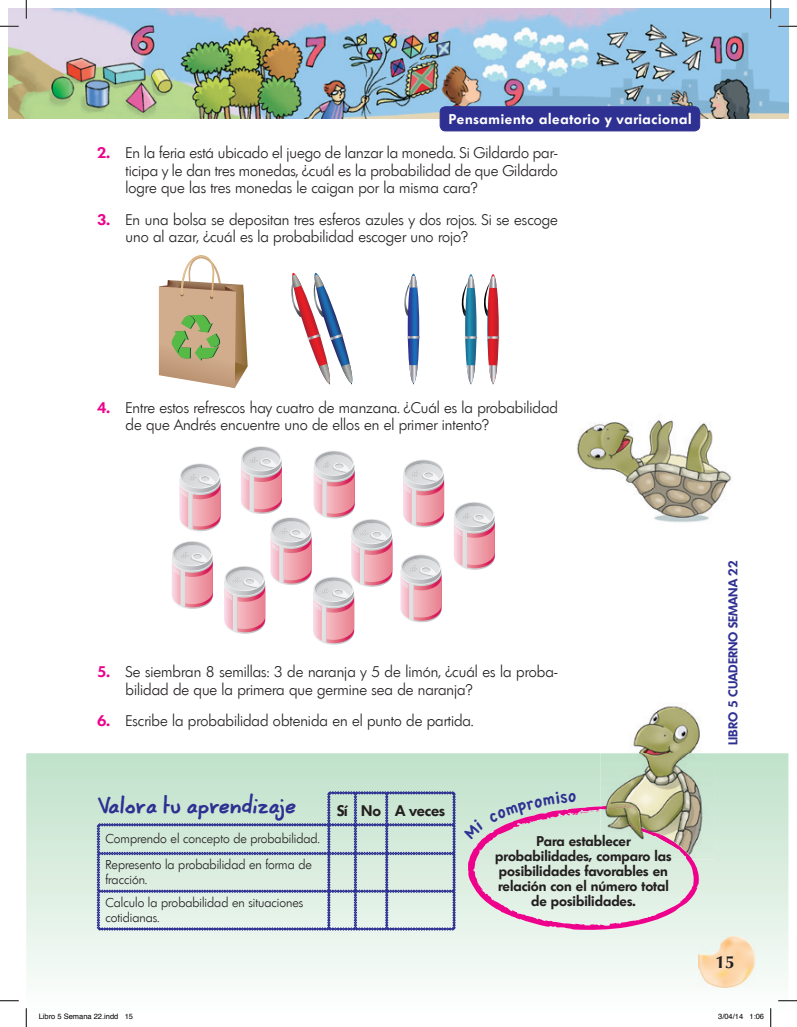
<style>
.page{position:relative;width:797px;height:1027px;background:#fff}
.page>*{position:absolute;margin:0;border:0;box-sizing:border-box;transform-origin:0 0}
.t1{font:17.5px "Coert Schrift Dik";color:#2e3092}
.t2{font:700 17.5px "Optima";color:#231f20}
.t3{font:300 15px/17.5px "Limerick";color:#231f20}
.t4{font:600 15px "Limerick";color:#231f20}
.t5{font:600 13.75px/15px "Limerick";color:#231f20;text-align:center}
.t6{font:600 13.75px "Limerick";letter-spacing:.05em;color:#fff}
.t7{font:300 12.5px/25.8px "Limerick";color:#231f20}
.t8{font:600 12.5px "Limerick";color:#2e3092}
.t9{font:7.5px "Helvetica";color:#000}
.s1{font-weight:600;color:#ed028c}
</style>
<div class="page">
<img style="left:9px;top:9px;width:779px;height:109px">
<svg style="left:26px;top:753px;width:762px;height:265px"></svg>
<img style="left:698px;top:935px;width:57px;height:52px">
<img style="left:600px;top:706px;width:115px;height:153px">
<svg style="left:403px;top:459px;width:41px;height:68px;background:#e3bec6"></svg>
<svg style="left:454px;top:502px;width:41px;height:68px;background:#e3bec6"></svg>
<svg style="left:172px;top:446px;width:220px;height:199px"></svg>
<svg style="left:400px;top:554px;width:41px;height:68px;background:#e4bfc7"></svg>
<svg style="left:461px;top:274px;width:38px;height:110px"></svg>
<svg style="left:404px;top:274px;width:16px;height:110px"></svg>
<svg style="left:291px;top:273px;width:62px;height:112px"></svg>
<svg style="left:159px;top:255px;width:89px;height:133px"></svg>
<img style="left:577px;top:420px;width:155px;height:103px">
<div style="left:440px;top:107px;width:259px;height:24px;background:#2e3092;border-radius:5px"></div>
<div style="left:440px;top:106px;width:260px;height:25px;border:1px solid #2e3092;border-radius:5px"></div>
<svg style="left:97px;top:791px;width:358px;height:139px;background:#c6d9d6"></svg>
<svg style="left:0;top:25px;width:19px;height:2px"></svg>
<svg style="left:778px;top:25px;width:19px;height:2px"></svg>
<svg style="left:0;top:1000px;width:19px;height:1px"></svg>
<svg style="left:778px;top:1000px;width:19px;height:1px"></svg>
<svg style="left:25px;top:0;width:2px;height:19px"></svg>
<svg style="left:25px;top:1008px;width:2px;height:19px"></svg>
<svg style="left:770px;top:0;width:1px;height:19px"></svg>
<svg style="left:770px;top:1008px;width:1px;height:19px"></svg>
<svg style="left:39px;top:1013px;width:79px;height:5px"></svg>
<svg style="left:125px;top:1014px;width:8px;height:4px"></svg>
<svg style="left:718px;top:1014px;width:25px;height:4px"></svg>
<svg style="left:749px;top:1014px;width:15px;height:4px"></svg>
<svg style="left:464px;top:791px;width:237px;height:139px;background:#d5d2cd"></svg>
<p class="t6" style="left:449px;top:111px;width:244px">Pensamiento aleatorio y variacional</p>
<p class="t3" style="left:125px;top:144px;width:434px;text-align:justify;text-indent:-28px"><span class="s1">2.</span> En la feria está ubicado el juego de lanzar la moneda. Si Gildardo par&shy;ticipa y le dan tres monedas, ¿cuál es la probabilidad de que Gildardo logre que las tres monedas le caigan por la misma cara?</p>
<p class="t3" style="left:125px;top:211px;width:434px;text-indent:-28px"><span class="s1">3.</span> En una bolsa se depositan tres esferos azules y dos rojos. Si se escoge uno al azar, ¿cuál es la probabilidad escoger uno rojo?</p>
<p class="t3" style="left:125px;top:398px;width:434px;text-indent:-28px"><span class="s1">4.</span> Entre estos refrescos hay cuatro de manzana. ¿Cuál es la probabilidad de que Andrés encuentre uno de ellos en el primer intento?</p>
<p class="t3" style="left:125px;top:663px;width:434px;text-indent:-28px"><span class="s1">5.</span> Se siembran 8 semillas: 3 de naranja y 5 de limón, ¿cuál es la proba&shy;bilidad de que la primera que germine sea de naranja?</p>
<p class="t3" style="left:97px;top:712px;width:377px"><span class="s1">6.</span> Escribe la probabilidad obtenida en el punto de partida.</p>
<p class="t1" style="left:98px;top:796px;width:200px">Valora tu aprendizaje</p>
<p class="t7" style="left:105px;top:826px;width:215px">Comprendo el concepto de probabilidad.<br>Represento la probabilidad en forma de</p>
<p class="t7" style="left:105px;top:868px;width:199px;line-height:22.8px">fracción.<br>Calculo la probabilidad en situaciones</p>
<p class="t7" style="left:105px;top:905px;width:55px">cotidianas.</p>
<p class="t4" style="left:337px;top:801px;width:110px">Sí No A veces</p>
<p class="t5" style="left:495px;top:833px;width:178px">Para establecer probabilidades, comparo las posibilidades favorables en relación con el número total de posibilidades.</p>
<p class="t8" style="left:725px;top:745px;width:186px;rotate:-90deg">LIBRO 5 CUADERNO SEMANA 22</p>
<p class="t2" style="left:715px;top:952px;width:21px">15</p>
<p class="t9" style="left:39px;top:1011px;width:96px">Libro 5 Semana 22.indd 15</p>
<p class="t9" style="left:718px;top:1011px;width:47px">3/04/14 1:06</p>
</div>
